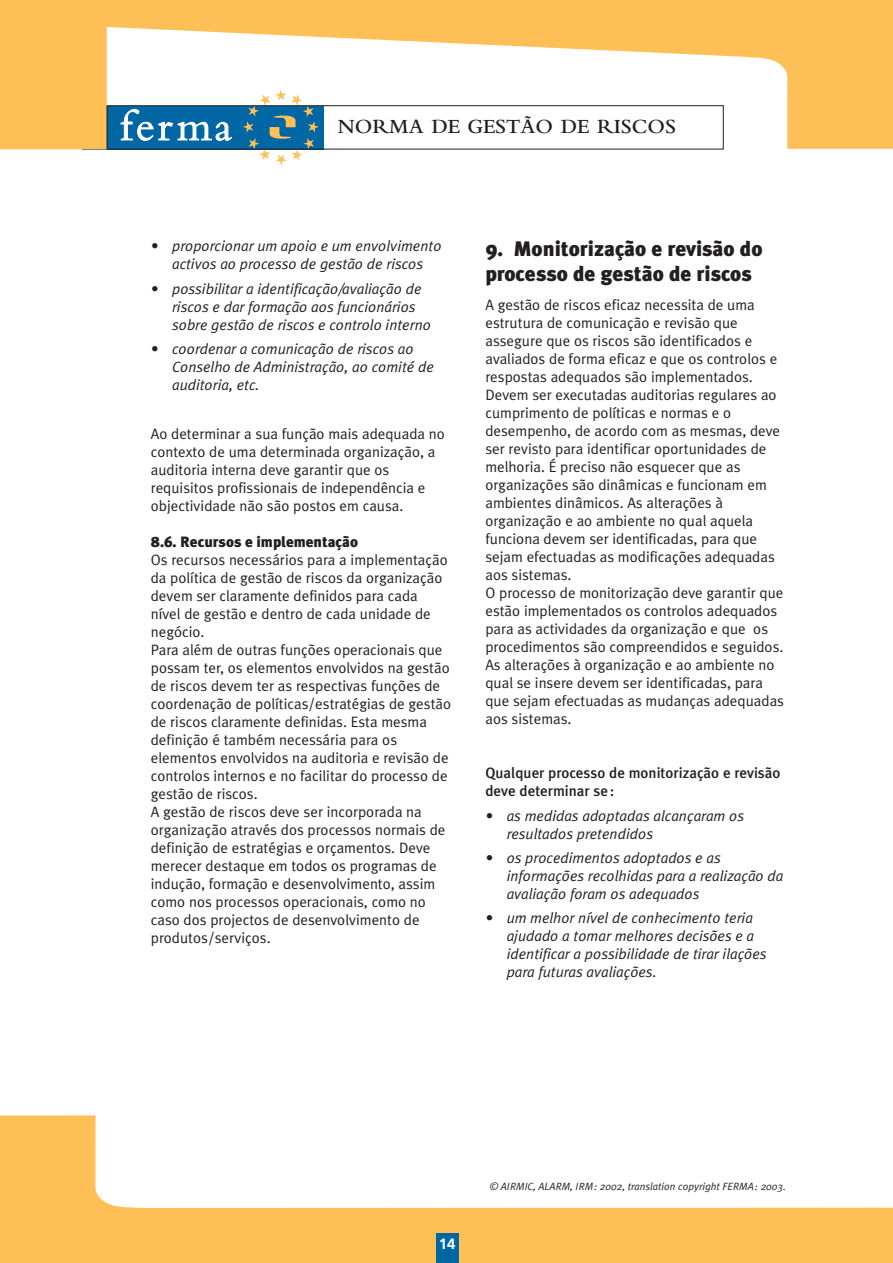
<style>
.page{position:relative;width:893px;height:1263px;background:#fff}
.page>*{position:absolute;margin:0;border:0;box-sizing:border-box;transform-origin:0 0}
.t1{font:900 21px/25.2px "Meta Plus";color:#231f20}
.t2{font:600 21px "Bembo";color:#231f20}
.t3{font:15px/18px "Meta Plus Normal";color:#231f20}
.t4{font:italic 15px/18px "Meta Plus Normal";color:#231f20}
.t5{font:500 15px/18px "Meta Plus";color:#231f20}
.t6{font:900 15px "Meta Plus";color:#231f20}
.t7{font:700 15px "Frutiger";color:#fff}
.t8{font:italic 10.5px "Meta Plus Normal";color:#231f20}
</style>
<div class="page">
<svg style="left:0;top:1115px;width:892px;height:148px"></svg>
<div style="left:436px;top:1233px;width:22px;height:30px;background:#0067a5"></div>
<svg style="left:243px;top:149px;width:76px;height:16px"></svg>
<svg style="left:0;top:0;width:892px;height:149px"></svg>
<div style="left:107px;top:105px;width:616px;height:44px;border:1px solid #231f20"></div>
<div style="left:149px;top:238px;width:638px;height:887px;background:#fff"></div>
<div style="left:485px;top:1180px;width:302px;height:19px;background:#fff"></div>
<h1 class="t2" style="left:338px;top:119px;width:340px">NORMA DE GESTÃO DE RISCOS</h1>
<p class="t4" style="left:151px;top:238px;width:292px;text-align:center">• proporcionar um apoio e um envolvimento activos ao processo de gestão de riscos</p>
<p class="t4" style="left:172px;top:281px;width:260px;text-indent:-21px">• possibilitar a identificação/avaliação de riscos e dar formação aos funcionários sobre gestão de riscos e controlo interno</p>
<p class="t4" style="left:172px;top:341px;width:263px;text-indent:-21px">• coordenar a comunicação de riscos ao<br>Conselho de Administração, ao comité de auditoria, etc.</p>
<p class="t3" style="left:151px;top:426px;width:295px">Ao determinar a sua função mais adequada no contexto de uma determinada organização, a auditoria interna deve garantir que os requisitos profissionais de independência e objectividade não são postos em causa.</p>
<p class="t6" style="left:151px;top:536px;width:209px">8.6. Recursos e implementação</p>
<p class="t3" style="left:151px;top:552px;width:302px">Os recursos necessários para a implementação da política de gestão de riscos da organização devem ser claramente definidos para cada nível de gestão e dentro de cada unidade de negócio.<br>Para além de outras funções operacionais que possam ter, os elementos envolvidos na gestão de riscos devem ter as respectivas funções de coordenação de políticas/estratégias de gestão de riscos claramente definidas. Esta mesma definição é também necessária para os elementos envolvidos na auditoria e revisão de controlos internos e no facilitar do processo de gestão de riscos.<br>A gestão de riscos deve ser incorporada na organização através dos processos normais de definição de estratégias e orçamentos. Deve merecer destaque em todos os programas de indução, formação e desenvolvimento, assim como nos processos operacionais, como no caso dos projectos de desenvolvimento de produtos/serviços.</p>
<h1 class="t1" style="left:485px;top:238px;width:278px">9. Monitorização e revisão do processo de gestão de riscos</h1>
<p class="t3" style="left:485px;top:297px;width:300px">A gestão de riscos eficaz necessita de uma estrutura de comunicação e revisão que assegure que os riscos são identificados e avaliados de forma eficaz e que os controlos e respostas adequados são implementados.<br>Devem ser executadas auditorias regulares ao cumprimento de políticas e normas e o desempenho, de acordo com as mesmas, deve ser revisto para identificar oportunidades de melhoria. É preciso não esquecer que as organizações são dinâmicas e funcionam em ambientes dinâmicos. As alterações à organização e ao ambiente no qual aquela funciona devem ser identificadas, para que sejam efectuadas as modificações adequadas aos sistemas.<br>O processo de monitorização deve garantir que estão implementados os controlos adequados para as actividades da organização e que os procedimentos são compreendidos e seguidos.<br>As alterações à organização e ao ambiente no qual se insere devem ser identificadas, para que sejam efectuadas as mudanças adequadas aos sistemas.</p>
<p class="t5" style="left:485px;top:765px;width:297px">Qualquer processo de monitorização e revisão deve determinar se:</p>
<p class="t4" style="left:506px;top:808px;width:239px;text-indent:-21px">• as medidas adoptadas alcançaram os resultados pretendidos</p>
<p class="t4" style="left:506px;top:850px;width:278px;text-indent:-21px">• os procedimentos adoptados e as informações recolhidas para a realização da avaliação foram os adequados</p>
<p class="t4" style="left:506px;top:911px;width:261px;text-indent:-21px">• um melhor nível de conhecimento teria ajudado a tomar melhores decisões e a identificar a possibilidade de tirar ilações para futuras avaliações.</p>
<p class="t7" style="left:439px;top:1238px;width:18px">14</p>
<p class="t8" style="left:490px;top:1182px;width:297px">© AIRMIC, ALARM, IRM: 2002, translation copyright FERMA: 2003.</p>
</div>
